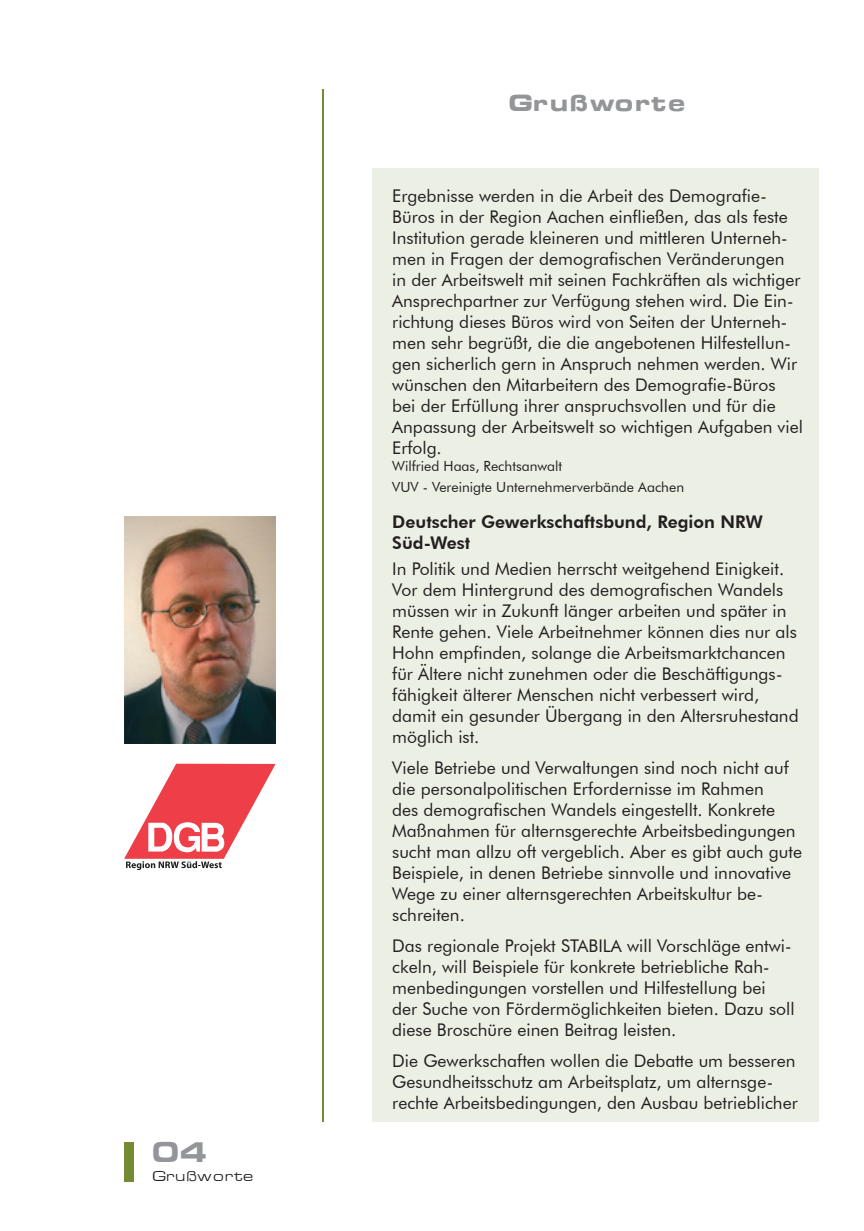
<style>
.page{position:relative;width:864px;height:1231px;background:#fff}
.page>*{position:absolute;margin:0;border:0;box-sizing:border-box;transform-origin:0 0}
.t1{font:700 28px "Eurasia Ex";color:#939598}
.t2{font:700 22.75px "Eurasia Ex";color:#939598}
.t3{font:17.5px/21px "Futura BT";color:#231f20}
.t4{font:800 17.5px/21px "Futura BT";color:#231f20}
.t5{font:14px/21px "Futura BT";color:#231f20}
.t6{font:14px "Eurasia Ex";color:#231f20}
</style>
<div class="page">
<div style="left:124px;top:1141px;width:10px;height:40px;background:#738c31"></div>
<hr style="left:322px;top:89px;width:1px;height:1032px;background:#738c31">
<div style="left:372px;top:169px;width:447px;height:952px;background:#ecf0e4"></div>
<svg style="left:124px;top:763px;width:151px;height:107px"></svg>
<img style="left:124px;top:516px;width:151px;height:227px">
<h1 class="t1" style="left:150px;top:1134px;width:56px">04</h1>
<p class="t6" style="left:152px;top:1167px;width:103px">Grußworte</p>
<h2 class="t2" style="left:506px;top:89px;width:180px">Grußworte</h2>
<p class="t3" style="left:392px;top:185px;width:412px">Ergebnisse werden in die Arbeit des Demografie-Büros in der Region Aachen einfließen, das als feste Institution gerade kleineren und mittleren Unterneh&shy;men in Fragen der demografischen Veränderungen<br>in der Arbeitswelt mit seinen Fachkräften als wichtiger Ansprechpartner zur Verfügung stehen wird. Die Ein&shy;richtung dieses Büros wird von Seiten der Unterneh&shy;men sehr begrüßt, die die angebotenen Hilfestellun&shy;gen sicherlich gern in Anspruch nehmen werden. Wir wünschen den Mitarbeitern des Demografie-Büros bei der Erfüllung ihrer anspruchsvollen und für die Anpassung der Arbeitswelt so wichtigen Aufgaben viel Erfolg.</p>
<p class="t5" style="left:392px;top:455px;width:293px">Wilfried Haas, Rechtsanwalt<br>VUV - Vereinigte Unternehmerverbände Aachen</p>
<p class="t4" style="left:392px;top:511px;width:372px">Deutscher Gewerkschaftsbund, Region NRW<br>Süd-West</p>
<p class="t3" style="left:392px;top:558px;width:408px">In Politik und Medien herrscht weitgehend Einigkeit.<br>Vor dem Hintergrund des demografischen Wandels müssen wir in Zukunft länger arbeiten und später in Rente gehen. Viele Arbeitnehmer können dies nur als Hohn empfinden, solange die Arbeitsmarktchancen für Ältere nicht zunehmen oder die Beschäftigungs&shy;fähigkeit älterer Menschen nicht verbessert wird, damit ein gesunder Übergang in den Altersruhestand möglich ist.</p>
<p class="t3" style="left:392px;top:757px;width:411px">Viele Betriebe und Verwaltungen sind noch nicht auf die personalpolitischen Erfordernisse im Rahmen<br>des demografischen Wandels eingestellt. Konkrete Maßnahmen für alternsgerechte Arbeitsbedingungen sucht man allzu oft vergeblich. Aber es gibt auch gute Beispiele, in denen Betriebe sinnvolle und innovative Wege zu einer alternsgerechten Arbeitskultur be&shy;schreiten.</p>
<p class="t3" style="left:392px;top:935px;width:403px">Das regionale Projekt STABILA will Vorschläge entwi&shy;ckeln, will Beispiele für konkrete betriebliche Rah&shy;menbedingungen vorstellen und Hilfestellung bei der Suche von Fördermöglichkeiten bieten. Dazu soll diese Broschüre einen Beitrag leisten.</p>
<p class="t3" style="left:392px;top:1050px;width:407px">Die Gewerkschaften wollen die Debatte um besseren<br>Gesundheitsschutz am Arbeitsplatz, um alternsge&shy;rechte Arbeitsbedingungen, den Ausbau betrieblicher</p>
</div>
